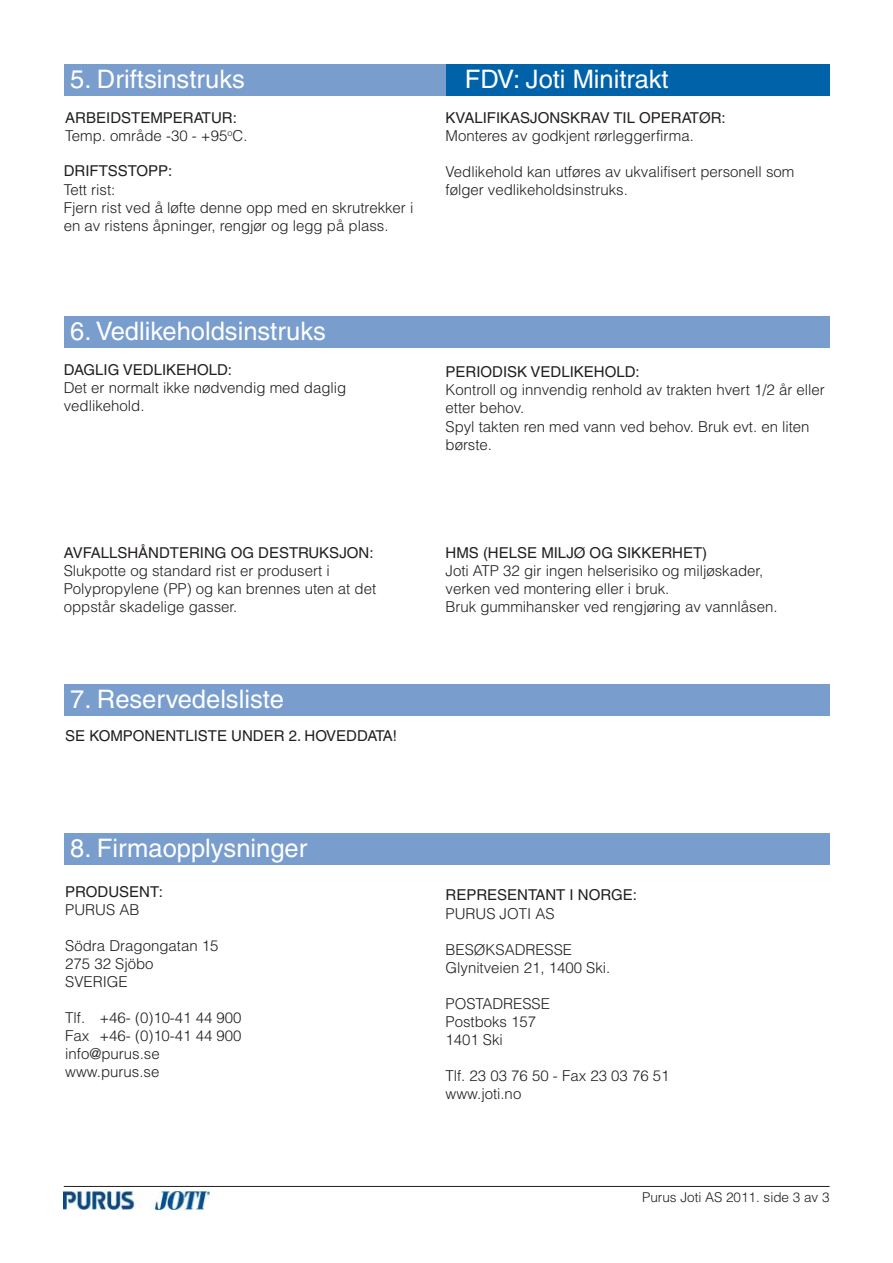
<style>
.page{position:relative;width:893px;height:1263px;background:#fff}
.page>*{position:absolute;margin:0;border:0;box-sizing:border-box;transform-origin:0 0}
.t1{font:25.5px "Helvetica";color:#fff}
.t2{font:300 15px/18px "Helvetica";color:#231f20}
.t3{font:15px "Helvetica";color:#231f20}
.t4{font:300 13.5px "Helvetica";color:#231f20}
.s1{font-weight:400}
</style>
<div class="page">
<hr style="left:64px;top:1186px;width:765px;height:1px;background:#231f20">
<img style="left:64px;top:1191px;width:146px;height:18px">
<div style="left:64px;top:64px;width:765px;height:32px;background:#799dcd"></div>
<div style="left:64px;top:316px;width:765px;height:32px;background:#799dcd"></div>
<div style="left:64px;top:684px;width:765px;height:32px;background:#799dcd"></div>
<div style="left:64px;top:833px;width:765px;height:31px;background:#799dcd"></div>
<div style="left:446px;top:64px;width:383px;height:32px;background:#0063a9"></div>
<h1 class="t1" style="left:70px;top:69px;width:176px">5. Driftsinstruks</h1>
<h1 class="t1" style="left:465px;top:69px;width:205px">FDV: Joti Minitrakt</h1>
<p class="t2" style="left:65px;top:110px;width:184px"><span class="s1">ARBEIDSTEMPERATUR:<br></span>Temp. område -30 - +95<sup>o</sup>C.</p>
<p class="t3" style="left:64px;top:166px;width:110px">DRIFTSSTOPP:</p>
<p class="t2" style="left:64px;top:182px;width:351px">Tett rist:<br>Fjern rist ved å løfte denne opp med en skrutrekker i en av ristens åpninger, rengjør og legg på plass.</p>
<p class="t3" style="left:445px;top:112px;width:282px">KVALIFIKASJONSKRAV TIL OPERATØR:</p>
<p class="t2" style="left:445px;top:128px;width:250px">Monteres av godkjent rørleggerfirma.</p>
<p class="t2" style="left:445px;top:164px;width:350px">Vedlikehold kan utføres av ukvalifisert personell som følger vedlikeholdsinstruks.</p>
<h1 class="t1" style="left:70px;top:322px;width:257px">6. Vedlikeholdsinstruks</h1>
<p class="t3" style="left:64px;top:364px;width:170px">DAGLIG VEDLIKEHOLD:</p>
<p class="t2" style="left:64px;top:380px;width:284px">Det er normalt ikke nødvendig med daglig vedlikehold.</p>
<p class="t3" style="left:445px;top:366px;width:196px">PERIODISK VEDLIKEHOLD:</p>
<p class="t2" style="left:445px;top:382px;width:381px">Kontroll og innvendig renhold av trakten hvert 1/2 år eller etter behov.</p>
<p class="t2" style="left:445px;top:419px;width:365px">Spyl takten ren med vann ved behov. Bruk evt. en liten børste.</p>
<p class="t3" style="left:64px;top:548px;width:311px">AVFALLSHÅNDTERING OG DESTRUKSJON:</p>
<p class="t2" style="left:64px;top:563px;width:314px">Slukpotte og standard rist er produsert i<br>Polypropylene (PP) og kan brennes uten at det oppstår skadelige gasser.</p>
<h1 class="t1" style="left:70px;top:690px;width:215px">7. Reservedelsliste</h1>
<p class="t3" style="left:65px;top:730px;width:333px">SE KOMPONENTLISTE UNDER 2. HOVEDDATA!</p>
<p class="t3" style="left:445px;top:548px;width:263px">HMS (HELSE MILJØ OG SIKKERHET)</p>
<p class="t2" style="left:445px;top:563px;width:333px">Joti ATP 32 gir ingen helserisiko og miljøskader, verken ved montering eller i bruk.<br>Bruk gummihansker ved rengjøring av vannlåsen.</p>
<h1 class="t1" style="left:70px;top:838px;width:238px">8. Firmaopplysninger</h1>
<p class="t3" style="left:65px;top:886px;width:99px">PRODUSENT:</p>
<p class="t2" style="left:65px;top:902px;width:76px">PURUS AB</p>
<p class="t2" style="left:65px;top:938px;width:155px">Södra Dragongatan 15<br>275 32 Sjöbo<br>SVERIGE</p>
<p class="t2" style="left:65px;top:1010px;width:178px">Tlf. +46- (0)10-41 44 900<br>Fax +46- (0)10-41 44 900 info@purus.se www.purus.se</p>
<p class="t3" style="left:445px;top:889px;width:193px">REPRESENTANT I NORGE:</p>
<p class="t2" style="left:445px;top:906px;width:111px">PURUS JOTI AS</p>
<p class="t2" style="left:445px;top:942px;width:166px">BESØKSADRESSE<br>Glynitveien 21, 1400 Ski.</p>
<p class="t2" style="left:445px;top:996px;width:106px">POSTADRESSE<br>Postboks 157<br>1401 Ski</p>
<p class="t2" style="left:445px;top:1068px;width:225px">Tlf. 23 03 76 50 - Fax 23 03 76 51 www.joti.no</p>
<p class="t4" style="left:642px;top:1193px;width:189px">Purus Joti AS 2011. side 3 av 3</p>
</div>
